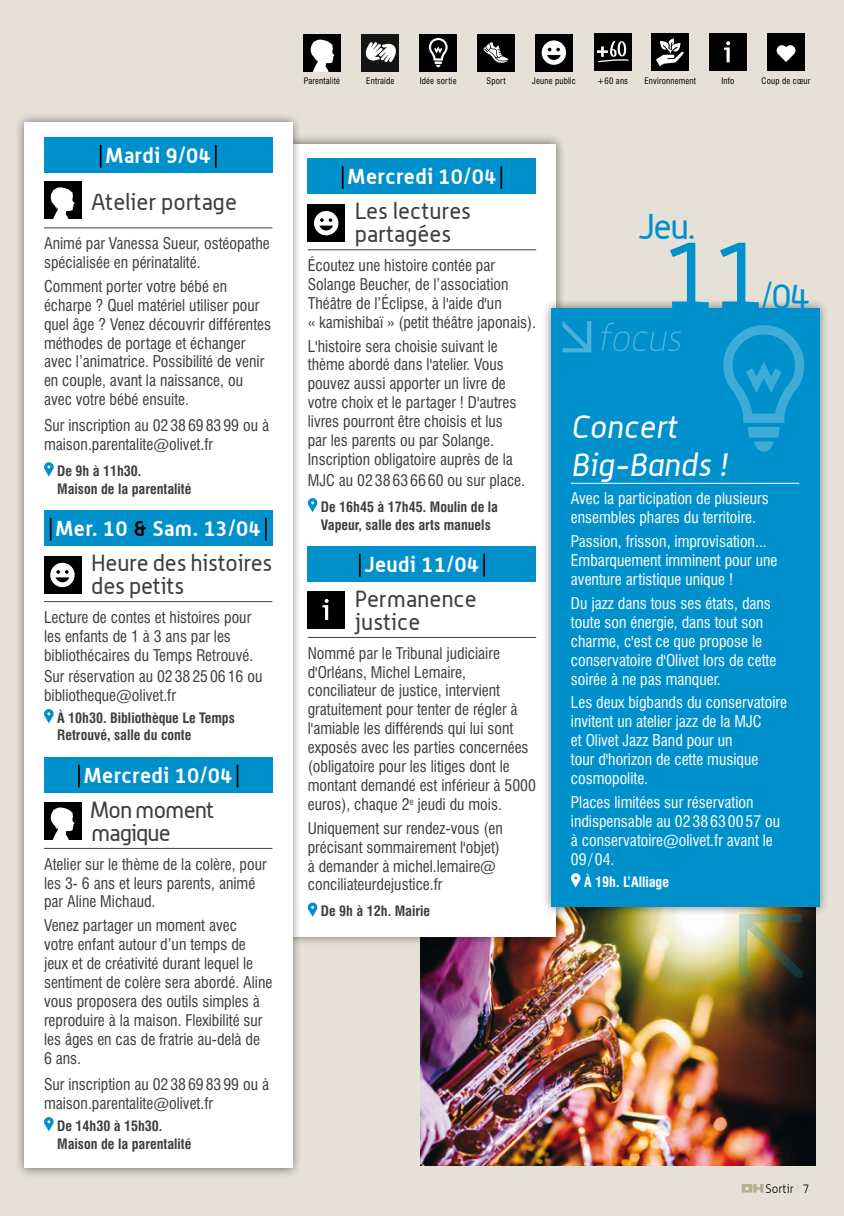
<style>
.page{position:relative;width:844px;height:1216px;background:#fff}
.page>*{position:absolute;margin:0;border:0;box-sizing:border-box;transform-origin:0 0}
.t1{font:96.25px "Alwyn";color:#0091cc}
.t2{font:35px "Alwyn";color:#0091cc}
.t3{font:italic 31.5px/37.8px "Alwyn";color:#fff}
.t4{font:22.75px/22.8px "Alwyn";color:#3e3d40}
.t5{font:22.75px/22.8px "Alwyn";letter-spacing:-.04em;color:#3e3d40}
.t6{font:700 21px "Alwyn";letter-spacing:.02em;color:#fff}
.t7{font:condensed 15.75px/18.9px "Swiss 721 BT";color:#3e3d40}
.t8{font:condensed 15.75px/18.9px "Swiss 721 BT";color:#fff}
.t9{font:700 condensed 14px/17.5px "Swiss 721 BT";color:#3e3d40}
.t10{font:700 condensed 14px "Swiss 721 BT";color:#fff}
.t11{font:300 12.25px "Alwyn";color:#000}
.t12{font:condensed 8.75px "Swiss 721 BT";letter-spacing:.02em;color:#000}
.s1{color:#000}
.s2{color:#cbc5ae}
</style>
<div class="page">
<div style="left:0;top:0;width:843px;height:1215px;background:#e5e1d6"></div>
<img style="left:420px;top:916px;width:395px;height:249px">
<div style="left:278px;top:134px;width:287px;height:812px;background:#000;opacity:.5"></div>
<div style="left:288px;top:144px;width:268px;height:792px;background:#fff"></div>
<div style="left:308px;top:159px;width:228px;height:35px;background:#0091cc"></div>
<svg style="left:342px;top:166px;width:1px;height:23px"></svg>
<hr style="left:500px;top:166px;width:2px;height:23px;background:#000">
<hr style="left:308px;top:249px;width:228px;height:1px;background:#3e3d40">
<div style="left:308px;top:546px;width:228px;height:35px;background:#0091cc"></div>
<svg style="left:359px;top:553px;width:1px;height:23px"></svg>
<hr style="left:483px;top:553px;width:2px;height:23px;background:#000">
<hr style="left:308px;top:637px;width:228px;height:1px;background:#3e3d40">
<div style="left:308px;top:204px;width:37px;height:38px;background:#000"></div>
<svg style="left:314px;top:211px;width:24px;height:24px"></svg>
<svg style="left:308px;top:498px;width:9px;height:14px"></svg>
<div style="left:308px;top:591px;width:37px;height:37px;background:#000"></div>
<svg style="left:322px;top:599px;width:6px;height:21px"></svg>
<svg style="left:308px;top:902px;width:9px;height:14px"></svg>
<div style="left:540px;top:298px;width:288px;height:618px;background:#000;opacity:.5"></div>
<div style="left:551px;top:309px;width:268px;height:598px;background:#0091cc"></div>
<hr style="left:570px;top:483px;width:229px;height:1px;background:#fff">
<svg style="left:571px;top:873px;width:9px;height:14px"></svg>
<div style="left:14px;top:112px;width:288px;height:1065px;background:#000;opacity:.5"></div>
<div style="left:24px;top:123px;width:268px;height:1045px;background:#fff"></div>
<div style="left:44px;top:137px;width:228px;height:36px;background:#0091cc"></div>
<svg style="left:100px;top:145px;width:1px;height:23px"></svg>
<hr style="left:215px;top:145px;width:2px;height:23px;background:#000">
<hr style="left:44px;top:227px;width:228px;height:1px;background:#3e3d40">
<div style="left:44px;top:510px;width:228px;height:35px;background:#0091cc"></div>
<svg style="left:50px;top:518px;width:1px;height:22px"></svg>
<hr style="left:265px;top:518px;width:2px;height:22px;background:#000">
<hr style="left:44px;top:601px;width:228px;height:1px;background:#3e3d40">
<div style="left:44px;top:757px;width:228px;height:35px;background:#0091cc"></div>
<hr style="left:78px;top:764px;width:2px;height:23px;background:#000">
<hr style="left:236px;top:764px;width:2px;height:23px;background:#000">
<hr style="left:44px;top:848px;width:228px;height:1px;background:#3e3d40">
<div style="left:44px;top:182px;width:37px;height:37px;background:#000"></div>
<svg style="left:51px;top:187px;width:23px;height:32px"></svg>
<svg style="left:44px;top:462px;width:10px;height:14px"></svg>
<div style="left:44px;top:556px;width:37px;height:37px;background:#000"></div>
<svg style="left:50px;top:563px;width:25px;height:24px"></svg>
<svg style="left:44px;top:709px;width:10px;height:14px"></svg>
<div style="left:44px;top:802px;width:37px;height:37px;background:#000"></div>
<svg style="left:51px;top:807px;width:23px;height:32px"></svg>
<svg style="left:44px;top:1117px;width:10px;height:14px"></svg>
<svg style="left:562px;top:321px;width:29px;height:31px"></svg>
<svg style="left:601px;top:323px;width:80px;height:28px"></svg>
<svg style="left:723px;top:325px;width:81px;height:126px"></svg>
<img style="left:738px;top:914px;width:64px;height:63px">
<svg style="left:741px;top:1184px;width:22px;height:8px"></svg>
<div style="left:419px;top:34px;width:37px;height:37px;background:#000"></div>
<svg style="left:429px;top:38px;width:18px;height:29px"></svg>
<div style="left:535px;top:34px;width:37px;height:37px;background:#000"></div>
<svg style="left:541px;top:40px;width:25px;height:25px"></svg>
<div style="left:767px;top:34px;width:37px;height:37px;background:#000"></div>
<svg style="left:776px;top:45px;width:19px;height:17px"></svg>
<div style="left:709px;top:33px;width:37px;height:37px;background:#000"></div>
<svg style="left:723px;top:41px;width:7px;height:21px"></svg>
<div style="left:361px;top:34px;width:38px;height:37px;background:#141415"></div>
<svg style="left:365px;top:42px;width:31px;height:20px"></svg>
<div style="left:477px;top:34px;width:37px;height:37px;background:#000"></div>
<svg style="left:483px;top:42px;width:25px;height:21px"></svg>
<div style="left:651px;top:34px;width:37px;height:37px;background:#000"></div>
<svg style="left:656px;top:38px;width:27px;height:28px"></svg>
<div style="left:304px;top:34px;width:37px;height:37px;background:#000"></div>
<svg style="left:310px;top:39px;width:24px;height:32px"></svg>
<div style="left:594px;top:33px;width:37px;height:37px;background:#000"></div>
<svg style="left:597px;top:41px;width:32px;height:22px"></svg>
<h3 class="t6" style="left:105px;top:142px;width:107px">Mardi 9/04</h3>
<h3 class="t4" style="left:91px;top:190px;width:147px">Atelier portage</h3>
<p class="t7" style="left:44px;top:234px;width:227px">Animé par Vanessa Sueur, ostéopathe spécialisée en périnatalité.</p>
<p class="t7" style="left:44px;top:277px;width:228px">Comment porter votre bébé en écharpe ? Quel matériel utiliser pour quel âge ? Venez découvrir différentes méthodes de portage et échanger avec l’animatrice. Possibilité de venir en couple, avant la naissance, ou avec votre bébé ensuite.</p>
<p class="t7" style="left:44px;top:416px;width:226px">Sur inscription au 02 38 69 83 99 ou à maison.parentalite@olivet.fr</p>
<p class="t9" style="left:57px;top:462px;width:136px">De 9h à 11h30.<br>Maison de la parentalité</p>
<h3 class="t6" style="left:55px;top:515px;width:207px">Mer. 10 <span class="s1">&amp;</span> Sam. 13/04</h3>
<h3 class="t4" style="left:91px;top:551px;width:183px">Heure des histoires des petits</h3>
<p class="t7" style="left:44px;top:607px;width:211px">Lecture de contes et histoires pour les enfants de 1 à 3 ans par les bibliothécaires du Temps Retrouvé.</p>
<p class="t7" style="left:44px;top:666px;width:220px">Sur réservation au 02 38 25 06 16 ou bibliotheque@olivet.fr</p>
<p class="t9" style="left:57px;top:709px;width:179px">À 10h30. Bibliothèque Le Temps<br>Retrouvé, salle du conte</p>
<h3 class="t6" style="left:84px;top:762px;width:150px">Mercredi 10/04</h3>
<h3 class="t5" style="left:90px;top:798px;width:125px">Mon moment magique</h3>
<p class="t7" style="left:44px;top:854px;width:224px">Atelier sur le thème de la colère, pour les 3- 6 ans et leurs parents, animé par Aline Michaud.</p>
<p class="t7" style="left:44px;top:916px;width:230px">Venez partager un moment avec<br>votre enfant autour d’un temps de jeux et de créativité durant lequel le sentiment de colère sera abordé. Aline vous proposera des outils simples à reproduire à la maison. Flexibilité sur les âges en cas de fratrie au-delà de<br>6 ans.</p>
<p class="t7" style="left:44px;top:1074px;width:226px">Sur inscription au 02 38 69 83 99 ou à maison.parentalite@olivet.fr</p>
<p class="t9" style="left:57px;top:1117px;width:136px">De 14h30 à 15h30.<br>Maison de la parentalité</p>
<p class="t12" style="left:304px;top:76px;width:38px">Parentalité</p>
<p class="t12" style="left:366px;top:76px;width:29px">Entraide</p>
<p class="t12" style="left:420px;top:76px;width:38px">Idée sortie</p>
<p class="t12" style="left:486px;top:76px;width:21px">Sport</p>
<p class="t12" style="left:532px;top:76px;width:45px">Jeune public</p>
<p class="t12" style="left:597px;top:76px;width:33px">+60 ans</p>
<p class="t12" style="left:644px;top:76px;width:53px">Environnement</p>
<p class="t12" style="left:721px;top:76px;width:15px">Info</p>
<p class="t12" style="left:761px;top:76px;width:50px">Coup de cœur</p>
<h3 class="t6" style="left:347px;top:164px;width:150px">Mercredi 10/04</h3>
<h3 class="t4" style="left:355px;top:199px;width:118px">Les lectures partagées</h3>
<p class="t7" style="left:308px;top:256px;width:230px">Écoutez une histoire contée par Solange Beucher, de l’association Théâtre de l’Éclipse, à l'aide d'un<br>« kamishibaï » (petit théâtre japonais).</p>
<p class="t7" style="left:308px;top:336px;width:210px">L'histoire sera choisie suivant le thème abordé dans l'atelier. Vous pouvez aussi apporter un livre de votre choix et le partager ! D'autres livres pourront être choisis et lus par les parents ou par Solange.<br>Inscription obligatoire auprès de la</p>
<p class="t7" style="left:308px;top:471px;width:219px">MJC au 02 38 63 66 60 ou sur place.</p>
<p class="t9" style="left:321px;top:498px;width:179px">De 16h45 à 17h45. Moulin de la<br>Vapeur, salle des arts manuels</p>
<h3 class="t6" style="left:364px;top:551px;width:116px">Jeudi 11/04</h3>
<h3 class="t4" style="left:355px;top:587px;width:123px">Permanence justice</h3>
<p class="t7" style="left:308px;top:643px;width:229px">Nommé par le Tribunal judiciaire d'Orléans, Michel Lemaire, conciliateur de justice, intervient gratuitement pour tenter de régler à l'amiable les différends qui lui sont exposés avec les parties concernées (obligatoire pour les litiges dont le montant demandé est inférieur à 5000 euros), chaque 2<sup>e</sup> jeudi du mois.</p>
<p class="t7" style="left:308px;top:818px;width:196px">Uniquement sur rendez-vous (en précisant sommairement l'objet) à demander à michel.lemaire@ conciliateurdejustice.fr</p>
<p class="t9" style="left:321px;top:902px;width:111px">De 9h à 12h. Mairie</p>
<h2 class="t2" style="left:638px;top:205px;width:59px">Jeu.</h2>
<h1 class="t1" style="left:660px;top:218px;width:107px">11</h1>
<h2 class="t2" style="left:760px;top:276px;width:51px">/04</h2>
<h3 class="t3" style="left:570px;top:407px;width:159px">Concert<br>Big-Bands !</h3>
<p class="t8" style="left:570px;top:489px;width:199px">Avec la participation de plusieurs ensembles phares du territoire.</p>
<p class="t8" style="left:570px;top:532px;width:208px">Passion, frisson, improvisation...<br>Embarquement imminent pour une aventure artistique unique !</p>
<p class="t8" style="left:570px;top:593px;width:207px">Du jazz dans tous ses états, dans toute son énergie, dans tout son charme, c'est ce que propose le conservatoire d'Olivet lors de cette soirée à ne pas manquer.</p>
<p class="t8" style="left:570px;top:693px;width:218px">Les deux bigbands du conservatoire invitent un atelier jazz de la MJC<br>et Olivet Jazz Band pour un<br>tour d'horizon de cette musique cosmopolite.</p>
<p class="t8" style="left:570px;top:792px;width:211px">Places limitées sur réservation indispensable au 02 38 63 00 57 ou à conservatoire@olivet.fr avant le<br>09 / 04.</p>
<p class="t10" style="left:584px;top:873px;width:87px">À 19h. L’Alliage</p>
<p class="t11" style="left:765px;top:1181px;width:45px">Sortir <span class="s2">I</span> 7</p>
</div>
